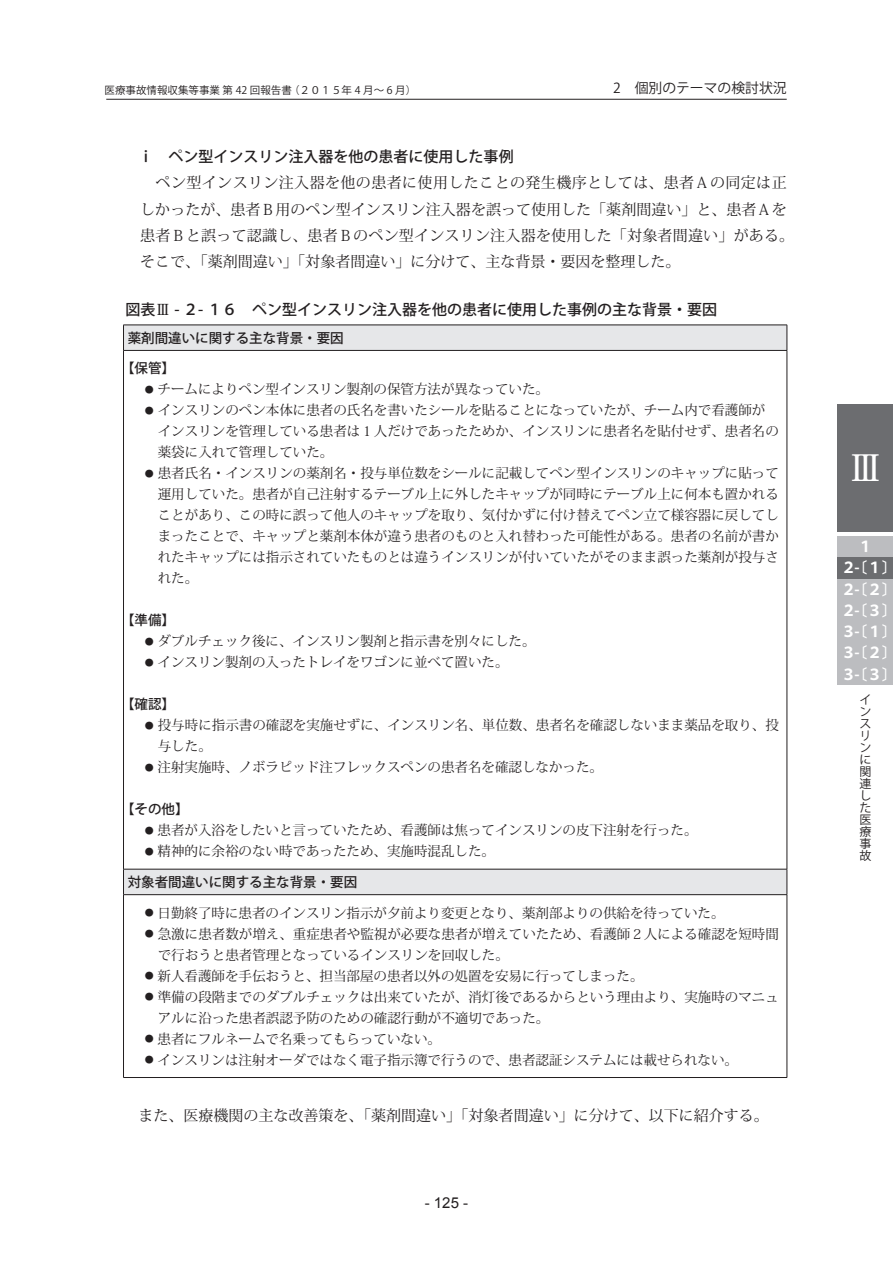
<style>
.page{position:relative;width:893px;height:1263px;background:#fff}
.page>*{position:absolute;margin:0;border:0;box-sizing:border-box;transform-origin:0 0}
.t1{font:36px "Koz Min Pro Medium 90 msp RKSJ H";color:#fff}
.t2{font:15px "Koz Min Std Regular 90 msp RKSJ H";color:#231f20}
.t3{font:15px "Koz Go Pro Medium 90 msp RKSJ H";color:#231f20}
.t4{font:15px "Koz Min Std Regular 90 msp RKSJ H";letter-spacing:.025em;color:#231f20}
.t5{font:15px/21.3px "Koz Go Pro Bold 90 msp RKSJ H";color:#fff}
.t6{font:15px "Arial";color:#231f20}
.t7{font:13.8px "Koz Go Std Regular 90 msp RKSJ H";color:#231f20}
.t8{font:13.5px/21px "Koz Min Std Regular 90 msp RKSJ H";color:#231f20}
.t9{font:13.5px "Koz Go Pro Medium 90 msp RKSJ H";color:#231f20}
.t10{font:12px/12px "Koz Go Pro Regular 90 msp RKSJ V";color:#231f20}
.t11{font:10.5px "Koz Go Std Regular 90 msp RKSJ H";color:#231f20}
.s1{font-family:"Koz Min Std Medium 90 msp RKSJ H"}
.s2{font-size:9px}
</style>
<div class="page">
<div style="left:838px;top:536px;width:55px;height:149px;background:#bcbdc0"></div>
<hr style="left:106px;top:99px;width:681px;height:1px;background:#231f20">
<div style="left:838px;top:404px;width:55px;height:128px;background:#6c6d70"></div>
<div style="left:838px;top:557px;width:55px;height:21px;background:#6c6d70"></div>
<div style="left:123px;top:325px;width:664px;height:25px;background:#e6e7e9"></div>
<div style="left:123px;top:869px;width:664px;height:26px;background:#e6e7e9"></div>
<hr style="left:123px;top:325px;width:664px;height:1px;background:#231f20">
<svg style="left:123px;top:325px;width:1px;height:25px"></svg>
<svg style="left:787px;top:325px;width:1px;height:25px"></svg>
<hr style="left:123px;top:350px;width:664px;height:1px;background:#231f20">
<hr style="left:123px;top:351px;width:1px;height:518px;background:#231f20">
<hr style="left:787px;top:351px;width:1px;height:518px;background:#231f20">
<hr style="left:123px;top:869px;width:664px;height:1px;background:#231f20">
<svg style="left:123px;top:869px;width:1px;height:25px"></svg>
<svg style="left:787px;top:869px;width:1px;height:25px"></svg>
<hr style="left:123px;top:894px;width:664px;height:1px;background:#231f20">
<hr style="left:123px;top:895px;width:1px;height:182px;background:#231f20">
<hr style="left:787px;top:895px;width:1px;height:182px;background:#231f20">
<hr style="left:123px;top:1077px;width:664px;height:1px;background:#231f20">
<p class="t11" style="left:105px;top:86px;width:313px">医療事故情報収集等事業 第 42 回報告書 （２０１５年 4 月～ 6 月）</p>
<p class="t7" style="left:613px;top:83px;width:175px">2　個別のテーマの検討状況</p>
<p class="t3" style="left:139px;top:151px;width:376px">ⅰ　ペン型インスリン注入器を他の患者に使用した事例</p>
<p class="t4" style="left:156px;top:177px;width:632px">ペン型インスリン注入器を他の患者に使用したことの発生機序としては、患者Ａの同定は正</p>
<p class="t2" style="left:140px;top:203px;width:648px">しかったが、患者Ｂ用のペン型インスリン注入器を誤って使用した「薬剤間違い」と、患者Ａを</p>
<p class="t2" style="left:140px;top:230px;width:655px">患者Ｂと誤って認識し、患者Ｂのペン型インスリン注入器を使用した「対象者間違い」がある。</p>
<p class="t2" style="left:140px;top:256px;width:541px">そこで、「薬剤間違い」「対象者間違い」に分けて、主な背景・要因を整理した。</p>
<p class="t3" style="left:126px;top:303px;width:593px">図表<span class="s1">Ⅲ</span> - ２- １６　ペン型インスリン注入器を他の患者に使用した事例の主な背景・要因</p>
<p class="t9" style="left:128px;top:333px;width:217px">薬剤間違いに関する主な背景・要因</p>
<p class="t9" style="left:121px;top:363px;width:55px">【保管】</p>
<p class="t8" style="left:145px;top:381px;width:406px"><span class="s2">●</span> チームによりペン型インスリン製剤の保管方法が異なっていた。</p>
<p class="t8" style="left:158px;top:402px;width:622px;text-indent:-13px"><span class="s2">●</span> インスリンのペン本体に患者の氏名を書いたシールを貼ることになっていたが、チーム内で看護師がインスリンを管理している患者は１人だけであったためか、インスリンに患者名を貼付せず、患者名の薬袋に入れて管理していた。</p>
<p class="t8" style="left:158px;top:465px;width:622px;text-align:justify;text-indent:-13px"><span class="s2">●</span> 患者氏名・インスリンの薬剤名・投与単位数をシールに記載してペン型インスリンのキャップに貼って運用していた。患者が自己注射するテーブル上に外したキャップが同時にテーブル上に何本も置かれることがあり、この時に誤って他人のキャップを取り、気付かずに付け替えてペン立て様容器に戻してしまったことで、キャップと薬剤本体が違う患者のものと入れ替わった可能性がある。患者の名前が書かれたキャップには指示されていたものとは違うインスリンが付いていたがそのまま誤った薬剤が投与された。</p>
<p class="t9" style="left:121px;top:615px;width:55px">【準備】</p>
<p class="t8" style="left:145px;top:633px;width:392px"><span class="s2">●</span> ダブルチェック後に、インスリン製剤と指示書を別々にした。</p>
<p class="t8" style="left:145px;top:654px;width:365px"><span class="s2">●</span> インスリン製剤の入ったトレイをワゴンに並べて置いた。</p>
<p class="t9" style="left:121px;top:699px;width:55px">【確認】</p>
<p class="t8" style="left:158px;top:717px;width:622px;text-indent:-13px"><span class="s2">●</span> 投与時に指示書の確認を実施せずに、インスリン名、単位数、患者名を確認しないまま薬品を取り、投与した。</p>
<p class="t8" style="left:145px;top:759px;width:460px"><span class="s2">●</span> 注射実施時、ノボラピッド注フレックスペンの患者名を確認しなかった。</p>
<p class="t9" style="left:121px;top:804px;width:69px">【その他】</p>
<p class="t8" style="left:145px;top:822px;width:554px"><span class="s2">●</span> 患者が入浴をしたいと言っていたため、看護師は焦ってインスリンの皮下注射を行った。</p>
<p class="t8" style="left:145px;top:843px;width:352px"><span class="s2">●</span> 精神的に余裕のない時であったため、実施時混乱した。</p>
<p class="t9" style="left:128px;top:877px;width:231px">対象者間違いに関する主な背景・要因</p>
<p class="t8" style="left:145px;top:904px;width:581px"><span class="s2">●</span> 日勤終了時に患者のインスリン指示が夕前より変更となり、薬剤部よりの供給を待っていた。</p>
<p class="t8" style="left:158px;top:925px;width:622px;text-indent:-13px"><span class="s2">●</span> 急激に患者数が増え、重症患者や監視が必要な患者が増えていたため、看護師２人による確認を短時間で行おうと患者管理となっているインスリンを回収した。</p>
<p class="t8" style="left:145px;top:967px;width:500px"><span class="s2">●</span> 新人看護師を手伝おうと、担当部屋の患者以外の処置を安易に行ってしまった。</p>
<p class="t8" style="left:158px;top:988px;width:622px;text-indent:-13px"><span class="s2">●</span> 準備の段階までのダブルチェックは出来ていたが、消灯後であるからという理由より、実施時のマニュアルに沿った患者誤認予防のための確認行動が不適切であった。</p>
<p class="t8" style="left:145px;top:1030px;width:298px"><span class="s2">●</span> 患者にフルネームで名乗ってもらっていない。</p>
<p class="t8" style="left:145px;top:1051px;width:595px"><span class="s2">●</span> インスリンは注射オーダではなく電子指示簿で行うので、患者認証システムには載せられない。</p>
<p class="t2" style="left:139px;top:1110px;width:631px">また、医療機関の主な改善策を、「薬剤間違い」「対象者間違い」に分けて、以下に紹介する。</p>
<p class="t6" style="left:425px;top:1194px;width:45px">- 125 -</p>
<p class="t1" style="left:847px;top:454px;width:37px">Ⅲ</p>
<p class="t5" style="left:858px;top:538px;width:16px">１</p>
<p class="t5" style="left:841px;top:559px;width:58px">２-〔１〕</p>
<p class="t5" style="left:841px;top:580px;width:58px">２-〔２〕<br>２-〔３〕</p>
<p class="t5" style="left:841px;top:644px;width:58px">３-〔２〕<br>３-〔３〕</p>
<p class="t5" style="left:841px;top:623px;width:58px">３-〔１〕</p>
<p class="t10" style="left:859px;top:695px;width:13px">インスリンに関連した医療事故</p>
</div>
